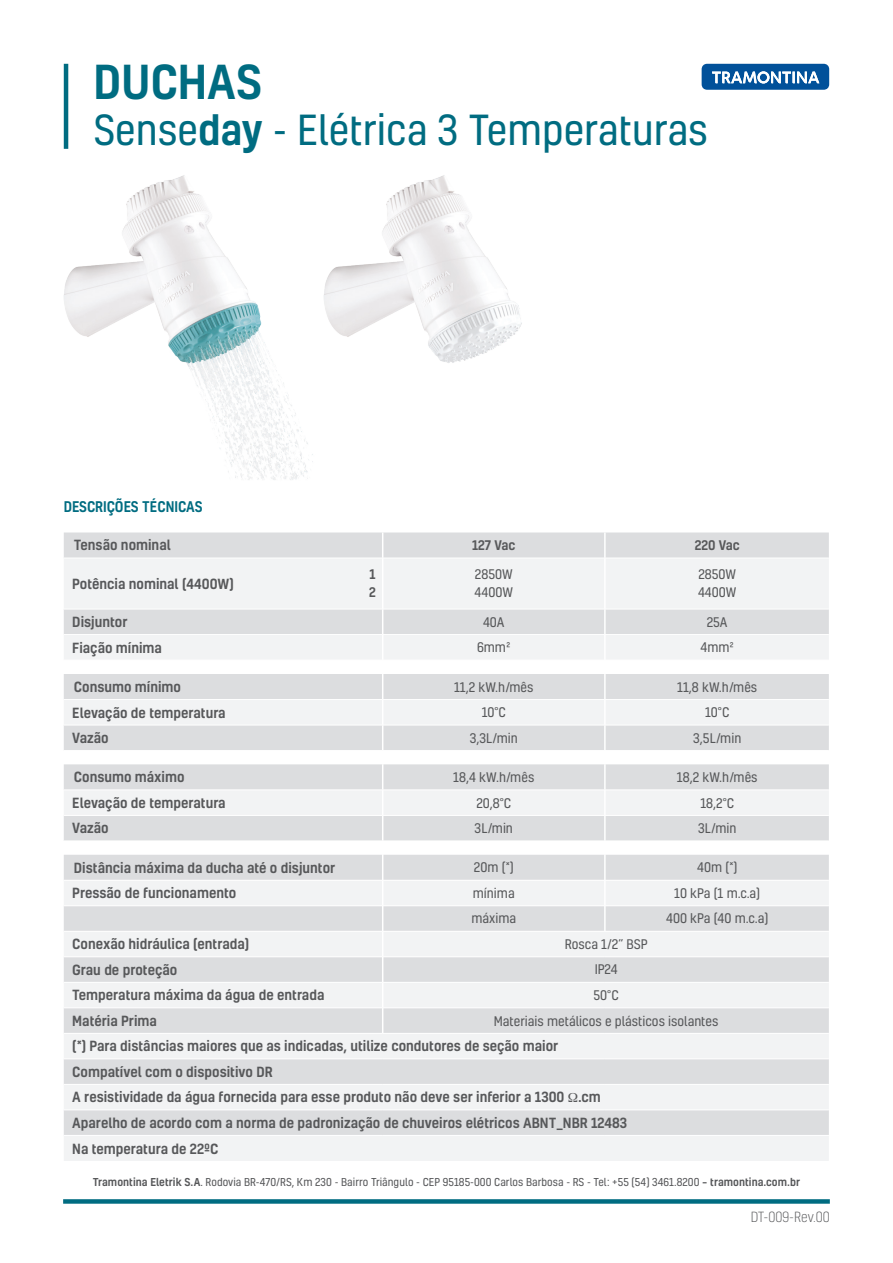
<style>
.page{position:relative;width:893px;height:1263px;background:#fff}
.page>*{position:absolute;margin:0;border:0;box-sizing:border-box;transform-origin:0 0}
.t1{font:500 45px "Kelson";color:#006c81}
.t2{font:39.9px "Kelson";color:#006c81}
.t3{font:500 14.1px "Kelson";color:#006c81;scale:.95 1}
.t4{font:500 13.5px/25.5px "Kelson";color:#57585a}
.t5{font:300 13.5px "Kelson";color:#57585a}
.t6{font:12.75px/18px "Kelson";color:#57585a}
.t7{font:500 12.75px/18px "Kelson";color:#57585a}
.t8{font:10.5px "Kelson";letter-spacing:.005em;color:#57585a}
.s1{font-weight:500}
</style>
<div class="page">
<div style="left:63px;top:1199px;width:767px;height:5px;background:#006c81"></div>
<svg style="left:64px;top:532px;width:765px;height:26px;background:#dddee0"></svg>
<svg style="left:64px;top:559px;width:765px;height:602px;fill:#f2f3f4"></svg>
<svg style="left:382px;top:532px;width:1px;height:26px"></svg>
<hr style="left:604px;top:532px;width:2px;height:26px;background:#fff">
<hr style="left:382px;top:558px;width:1px;height:51px;background:#fff">
<hr style="left:604px;top:558px;width:2px;height:51px;background:#fff">
<hr style="left:604px;top:609px;width:2px;height:25px;background:#fff">
<hr style="left:604px;top:635px;width:2px;height:25px;background:#fff">
<svg style="left:604px;top:661px;width:2px;height:13px"></svg>
<hr style="left:604px;top:674px;width:2px;height:25px;background:#fff">
<hr style="left:604px;top:700px;width:2px;height:25px;background:#fff">
<hr style="left:604px;top:725px;width:2px;height:25px;background:#fff">
<svg style="left:604px;top:751px;width:2px;height:13px"></svg>
<hr style="left:604px;top:764px;width:2px;height:26px;background:#fff">
<hr style="left:604px;top:790px;width:2px;height:25px;background:#fff">
<hr style="left:604px;top:816px;width:2px;height:25px;background:#fff">
<svg style="left:604px;top:842px;width:2px;height:13px"></svg>
<hr style="left:604px;top:855px;width:2px;height:25px;background:#fff">
<hr style="left:604px;top:880px;width:2px;height:25px;background:#fff">
<hr style="left:604px;top:906px;width:2px;height:25px;background:#fff">
<svg style="left:382px;top:610px;width:1px;height:423px"></svg>
<hr style="left:64px;top:609px;width:319px;height:1px;background:#fff">
<hr style="left:383px;top:609px;width:222px;height:1px;background:#fff">
<hr style="left:605px;top:609px;width:224px;height:1px;background:#fff">
<hr style="left:64px;top:634px;width:319px;height:1px;background:#fff">
<hr style="left:383px;top:634px;width:222px;height:1px;background:#fff">
<hr style="left:605px;top:634px;width:224px;height:1px;background:#fff">
<hr style="left:64px;top:660px;width:319px;height:1px;background:#fff">
<hr style="left:383px;top:660px;width:222px;height:1px;background:#fff">
<hr style="left:605px;top:660px;width:224px;height:1px;background:#fff">
<hr style="left:64px;top:699px;width:319px;height:1px;background:#fff">
<hr style="left:383px;top:699px;width:222px;height:1px;background:#fff">
<hr style="left:605px;top:699px;width:224px;height:1px;background:#fff">
<hr style="left:64px;top:725px;width:319px;height:1px;background:#fff">
<hr style="left:383px;top:725px;width:222px;height:1px;background:#fff">
<hr style="left:605px;top:725px;width:224px;height:1px;background:#fff">
<hr style="left:64px;top:750px;width:319px;height:1px;background:#fff">
<hr style="left:383px;top:750px;width:222px;height:1px;background:#fff">
<hr style="left:605px;top:750px;width:224px;height:1px;background:#fff">
<hr style="left:64px;top:790px;width:319px;height:1px;background:#fff">
<hr style="left:383px;top:790px;width:222px;height:1px;background:#fff">
<hr style="left:605px;top:790px;width:224px;height:1px;background:#fff">
<hr style="left:64px;top:815px;width:319px;height:1px;background:#fff">
<hr style="left:383px;top:815px;width:222px;height:1px;background:#fff">
<hr style="left:605px;top:815px;width:224px;height:1px;background:#fff">
<hr style="left:64px;top:841px;width:319px;height:1px;background:#fff">
<hr style="left:383px;top:841px;width:222px;height:1px;background:#fff">
<hr style="left:605px;top:841px;width:224px;height:1px;background:#fff">
<hr style="left:64px;top:880px;width:319px;height:1px;background:#fff">
<hr style="left:383px;top:880px;width:222px;height:1px;background:#fff">
<hr style="left:605px;top:880px;width:224px;height:1px;background:#fff">
<hr style="left:64px;top:905px;width:319px;height:1px;background:#fff">
<hr style="left:383px;top:905px;width:222px;height:1px;background:#fff">
<hr style="left:605px;top:905px;width:224px;height:1px;background:#fff">
<hr style="left:64px;top:931px;width:319px;height:1px;background:#fff">
<hr style="left:383px;top:931px;width:222px;height:1px;background:#fff">
<hr style="left:605px;top:931px;width:224px;height:1px;background:#fff">
<hr style="left:64px;top:956px;width:319px;height:1px;background:#fff">
<hr style="left:383px;top:956px;width:222px;height:1px;background:#fff">
<hr style="left:605px;top:956px;width:224px;height:1px;background:#fff">
<hr style="left:64px;top:982px;width:319px;height:1px;background:#fff">
<hr style="left:383px;top:982px;width:222px;height:1px;background:#fff">
<hr style="left:605px;top:982px;width:224px;height:1px;background:#fff">
<hr style="left:64px;top:1007px;width:319px;height:1px;background:#fff">
<hr style="left:383px;top:1007px;width:222px;height:1px;background:#fff">
<hr style="left:605px;top:1007px;width:224px;height:1px;background:#fff">
<hr style="left:64px;top:1033px;width:319px;height:1px;background:#fff">
<hr style="left:383px;top:1033px;width:222px;height:1px;background:#fff">
<hr style="left:605px;top:1033px;width:224px;height:1px;background:#fff">
<hr style="left:64px;top:1058px;width:319px;height:1px;background:#fff">
<hr style="left:383px;top:1058px;width:222px;height:1px;background:#fff">
<hr style="left:605px;top:1058px;width:224px;height:1px;background:#fff">
<hr style="left:64px;top:1084px;width:319px;height:1px;background:#fff">
<hr style="left:383px;top:1084px;width:222px;height:1px;background:#fff">
<hr style="left:605px;top:1084px;width:224px;height:1px;background:#fff">
<hr style="left:64px;top:1110px;width:319px;height:1px;background:#fff">
<hr style="left:383px;top:1110px;width:222px;height:1px;background:#fff">
<hr style="left:605px;top:1110px;width:224px;height:1px;background:#fff">
<hr style="left:64px;top:1135px;width:319px;height:1px;background:#fff">
<hr style="left:383px;top:1135px;width:222px;height:1px;background:#fff">
<hr style="left:605px;top:1135px;width:224px;height:1px;background:#fff">
<svg style="left:702px;top:64px;width:127px;height:25px;background:#3675af"></svg>
<hr style="left:64px;top:64px;width:4px;height:85px;background:#006c81">
<img style="left:64px;top:175px;width:458px;height:305px">
<svg style="left:568px;top:1093px;width:10px;height:9px"></svg>
<h1 class="t1" style="left:94px;top:51px;width:170px">DUCHAS</h1>
<h2 class="t2" style="left:94px;top:103px;width:616px">Sense<span class="s1">day</span> - Elétrica 3 Temperaturas</h2>
<p class="t3" style="left:64px;top:497px;width:148px">DESCRIÇÕES TÉCNICAS</p>
<p class="t4" style="left:74px;top:532px;width:98px">Tensão nominal</p>
<p class="t7" style="left:472px;top:536px;width:45px">127 Vac</p>
<p class="t7" style="left:695px;top:536px;width:47px">220 Vac</p>
<p class="t4" style="left:72px;top:570px;width:163px">Potência nominal (4400W)</p>
<p class="t6" style="left:475px;top:565px;width:40px">2850W<br>4400W</p>
<p class="t6" style="left:698px;top:565px;width:40px">2850W<br>4400W</p>
<p class="t4" style="left:72px;top:609px;width:57px">Disjuntor</p>
<p class="t6" style="left:483px;top:613px;width:23px">40A</p>
<p class="t6" style="left:707px;top:613px;width:22px">25A</p>
<p class="t4" style="left:72px;top:634px;width:91px">Fiação mínima</p>
<p class="t6" style="left:477px;top:638px;width:35px">6mm²</p>
<p class="t6" style="left:700px;top:638px;width:35px">4mm²</p>
<p class="t4" style="left:74px;top:674px;width:109px">Consumo mínimo</p>
<p class="t6" style="left:454px;top:677px;width:81px">11,2 kW.h/mês</p>
<p class="t6" style="left:677px;top:677px;width:81px">11,8 kW.h/mês</p>
<p class="t4" style="left:72px;top:699px;width:155px">Elevação de temperatura</p>
<p class="t6" style="left:482px;top:703px;width:26px">10°C</p>
<p class="t6" style="left:705px;top:703px;width:26px">10°C</p>
<p class="t4" style="left:72px;top:725px;width:38px">Vazão</p>
<p class="t6" style="left:470px;top:729px;width:50px">3,3L/min</p>
<p class="t6" style="left:693px;top:729px;width:50px">3,5L/min</p>
<p class="t4" style="left:74px;top:764px;width:112px">Consumo máximo</p>
<p class="t6" style="left:453px;top:768px;width:83px">18,4 kW.h/mês</p>
<p class="t6" style="left:677px;top:768px;width:82px">18,2 kW.h/mês</p>
<p class="t4" style="left:72px;top:790px;width:155px">Elevação de temperatura</p>
<p class="t6" style="left:476px;top:793px;width:36px">20,8°C</p>
<p class="t6" style="left:700px;top:793px;width:35px">18,2°C</p>
<p class="t4" style="left:72px;top:815px;width:38px">Vazão</p>
<p class="t6" style="left:475px;top:819px;width:40px">3L/min</p>
<p class="t6" style="left:698px;top:819px;width:40px">3L/min</p>
<p class="t4" style="left:74px;top:854px;width:263px">Distância máxima da ducha até o disjuntor</p>
<p class="t6" style="left:474px;top:858px;width:41px">20m (*)</p>
<p class="t6" style="left:697px;top:858px;width:42px">40m (*)</p>
<p class="t4" style="left:72px;top:880px;width:166px">Pressão de funcionamento</p>
<p class="t6" style="left:473px;top:884px;width:43px">mínima</p>
<p class="t6" style="left:674px;top:884px;width:87px">10 kPa (1 m.c.a)</p>
<p class="t6" style="left:471px;top:909px;width:46px">máxima</p>
<p class="t6" style="left:666px;top:909px;width:104px">400 kPa (40 m.c.a)</p>
<p class="t4" style="left:72px;top:931px;width:178px">Conexão hidráulica (entrada)</p>
<p class="t6" style="left:565px;top:935px;width:84px">Rosca 1/2” BSP</p>
<p class="t4" style="left:72px;top:956px;width:107px">Grau de proteção</p>
<p class="t6" style="left:595px;top:960px;width:24px">IP24</p>
<p class="t4" style="left:72px;top:982px;width:254px">Temperatura máxima da água de entrada</p>
<p class="t6" style="left:594px;top:986px;width:27px">50°C</p>
<p class="t4" style="left:72px;top:1007px;width:86px">Matéria Prima</p>
<p class="t6" style="left:494px;top:1011px;width:226px">Materiais metálicos e plásticos isolantes</p>
<p class="t4" style="left:72px;top:1033px;width:556px">(*) Para distâncias maiores que as indicadas, utilize condutores de seção maior Compatível com o dispositivo DR<br>A resistividade da água fornecida para esse produto não deve ser inferior a 1300 .cm Aparelho de acordo com a norma de padronização de chuveiros elétricos ABNT_NBR 12483<br>Na temperatura de 22ºC</p>
<p class="t7" style="left:369px;top:564px;width:8px">1<br>2</p>
<p class="t8" style="left:93px;top:1175px;width:709px"><span class="s1">Tramontina Eletrik S.A</span>. Rodovia BR-470/RS, Km 230 - Bairro Triângulo - CEP 95185-000 Carlos Barbosa - RS - Tel: +55 (54) 3461.8200 <span class="s1">– tramontina.com.br</span></p>
<p class="t5" style="left:751px;top:1209px;width:80px">DT-009-Rev.00</p>
</div>
